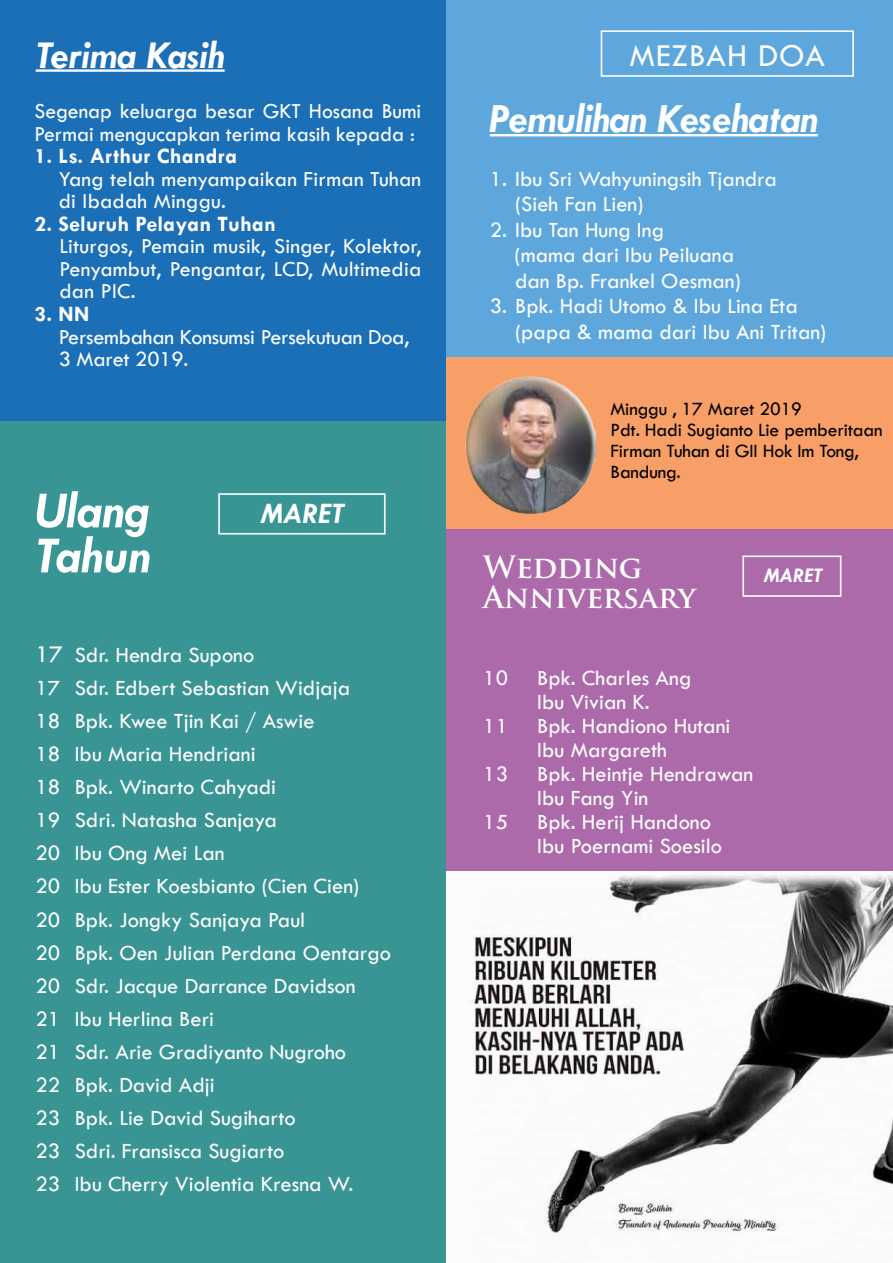
<style>
.page{position:relative;width:893px;height:1263px;background:#fff}
.page>*{position:absolute;margin:0;border:0;box-sizing:border-box;transform-origin:0 0}
.t1{font:italic 700 52.5px/45px "Tw Cen";color:#fff}
.t2{font:italic 700 42px "Tw Cen";letter-spacing:-.01em;color:#fff}
.t3{font:italic 700 39.75px "Tw Cen";color:#fff}
.t4{font:33.15px "Tw Cen";letter-spacing:.03em;color:#fff}
.t5{font:700 30px/30px "Trajan Pro";color:#fff}
.t6{font:italic 700 30px "Tw Cen";color:#fff}
.t7{font:22.5px/33px "Tw Cen";color:#fff}
.t8{font:22.2px/22.5px "Tw Cen";color:#fff}
.t9{font:700 22.2px "Tw Cen";letter-spacing:.01em;color:#fff}
.t10{font:italic 700 21px "Tw Cen";color:#fff}
.t11{font:19.5px/21px "Tw Cen";letter-spacing:-.01em;color:#000}
.s1{font-size:24.9px}
</style>
<div class="page">
<div style="left:0;top:0;width:458px;height:421px;background:#1b6fb7"></div>
<hr style="left:36px;top:69px;width:189px;height:3px;background:#fff">
<div style="left:446px;top:0;width:447px;height:357px;background:#5ea7dc"></div>
<div style="left:601px;top:30px;width:253px;height:47px;border:2px solid #f7fcfe"></div>
<hr style="left:490px;top:134px;width:328px;height:2px;background:#fff">
<div style="left:0;top:421px;width:446px;height:842px;background:#399594"></div>
<div style="left:218px;top:493px;width:168px;height:42px;border:2px solid #f7fcfe"></div>
<div style="left:446px;top:529px;width:447px;height:342px;background:#ad6aab"></div>
<div style="left:742px;top:555px;width:99px;height:42px;border:2px solid #f7fcfe"></div>
<div style="left:446px;top:357px;width:447px;height:172px;background:#f89f67"></div>
<img style="left:465px;top:377px;width:130px;height:137px">
<img style="left:473px;top:871px;width:420px;height:365px">
<h3 class="t3" style="left:36px;top:31px;width:190px">Terima Kasih</h3>
<h3 class="t4" style="left:629px;top:36px;width:197px">MEZBAH DOA</h3>
<h2 class="t2" style="left:490px;top:94px;width:330px">Pemulihan Kesehatan</h2>
<p class="t7" style="left:515px;top:166px;width:263px;line-height:25.5px;text-indent:-25px">1. Ibu Sri Wahyuningsih Tjandra (Sieh Fan Lien)</p>
<p class="t7" style="left:515px;top:217px;width:228px;line-height:25.5px;text-indent:-25px">2. Ibu Tan Hung Ing<br>(mama dari Ibu Peiluana dan Bp. Frankel Oesman)</p>
<p class="t7" style="left:515px;top:293px;width:313px;line-height:25.5px;text-indent:-25px">3. Bpk. Hadi Utomo &amp; Ibu Lina Eta (papa &amp; mama dari Ibu Ani Tritan)</p>
<p class="t8" style="left:35px;top:100px;width:388px">Segenap keluarga besar GKT Hosana Bumi<br>Permai mengucapkan terima kasih kepada :</p>
<p class="t9" style="left:35px;top:143px;width:204px">1. Ls. Arthur Chandra</p>
<p class="t8" style="left:59px;top:168px;width:364px">Yang telah menyampaikan Firman Tuhan di Ibadah Minggu.</p>
<p class="t9" style="left:35px;top:211px;width:243px">2. Seluruh Pelayan Tuhan</p>
<p class="t8" style="left:59px;top:235px;width:363px;text-align:justify">Liturgos, Pemain musik, Singer, Kolektor, Penyambut, Pengantar, LCD, Multimedia dan PIC.</p>
<p class="t9" style="left:35px;top:301px;width:56px">3. NN</p>
<p class="t8" style="left:59px;top:325px;width:352px">Persembahan Konsumsi Persekutuan Doa,<br>3 Maret 2019.</p>
<h1 class="t1" style="left:35px;top:487px;width:117px">Ulang<br>Tahun</h1>
<h3 class="t6" style="left:261px;top:496px;width:84px">MARET</h3>
<p class="t7" style="left:35px;top:639px;width:357px"><span class="s1">17</span> Sdr. Hendra Supono<br>17 Sdr. Edbert Sebastian Widjaja<br>18 Bpk. Kwee Tjin Kai / Aswie<br>18 Ibu Maria Hendriani<br>18 Bpk. Winarto Cahyadi<br>19 Sdri. Natasha Sanjaya<br>20 Ibu Ong Mei Lan<br>20 Ibu Ester Koesbianto (Cien Cien)<br>20 Bpk. Jongky Sanjaya Paul<br>20 Bpk. Oen Julian Perdana Oentargo<br>20 Sdr. Jacque Darrance Davidson<br>21 Ibu Herlina Beri<br>21 Sdr. Arie Gradiyanto Nugroho<br>22 Bpk. David Adji<br>23 Bpk. Lie David Sugiharto<br>23 Sdri. Fransisca Sugiarto<br>23 Ibu Cherry Violentia Kresna W.</p>
<p class="t11" style="left:610px;top:398px;width:274px">Minggu , 17 Maret 2019<br>Pdt. Hadi Sugianto Lie pemberitaan<br>Firman Tuhan di GII Hok Im Tong,<br>Bandung.</p>
<h3 class="t5" style="left:483px;top:552px;width:214px">Wedding<br>Anniversary</h3>
<p class="t10" style="left:764px;top:563px;width:59px">MARET</p>
<p class="t7" style="left:483px;top:661px;width:26px">10</p>
<p class="t7" style="left:537px;top:665px;width:156px;line-height:24px">Bpk. Charles Ang<br>Ibu Vivian K.</p>
<p class="t7" style="left:483px;top:709px;width:26px">11</p>
<p class="t7" style="left:537px;top:713px;width:195px;line-height:24px">Bpk. Handiono Hutani<br>Ibu Margareth</p>
<p class="t7" style="left:483px;top:757px;width:26px">13</p>
<p class="t7" style="left:537px;top:761px;width:217px;line-height:24px">Bpk. Heintje Hendrawan<br>Ibu Fang Yin</p>
<p class="t7" style="left:483px;top:805px;width:26px">15</p>
<p class="t7" style="left:537px;top:809px;width:186px;line-height:24px">Bpk. Herij Handono<br>Ibu Poernami Soesilo</p>
</div>
